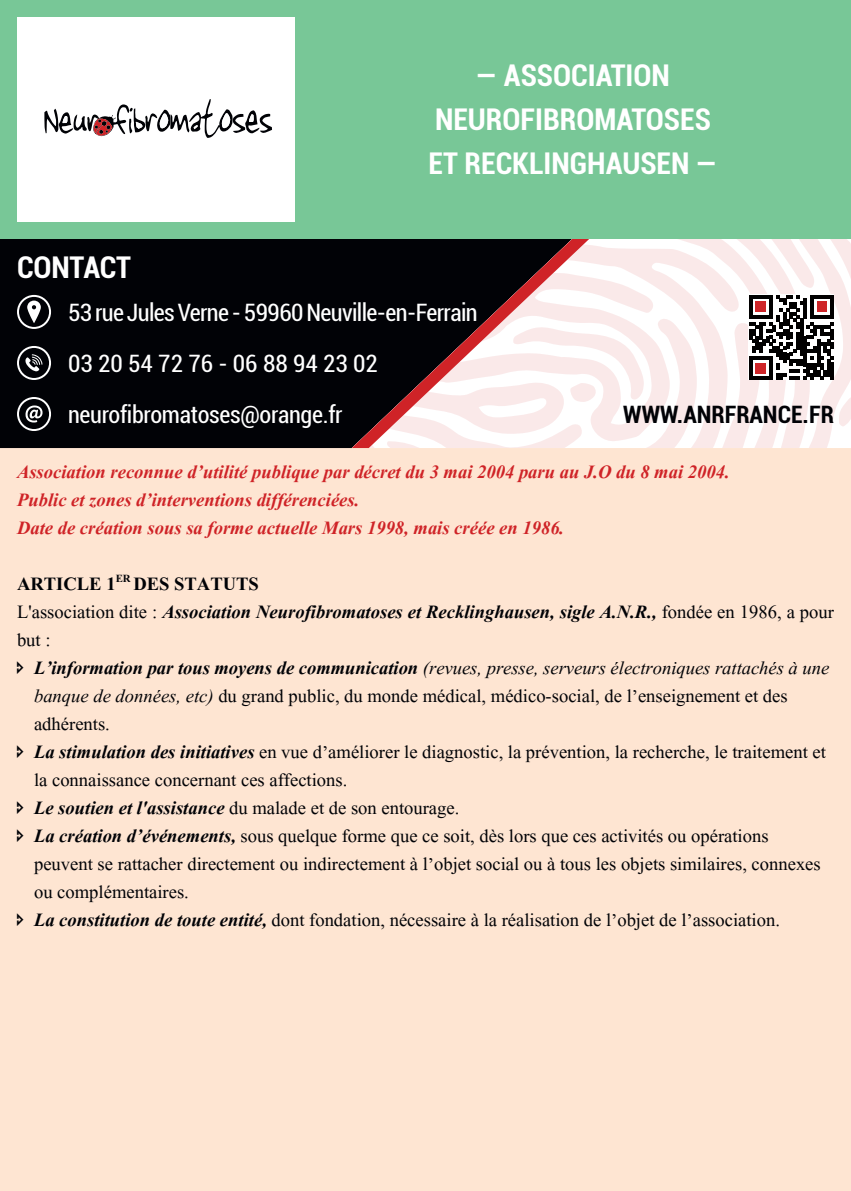
<style>
.page{position:relative;width:851px;height:1191px;background:#fff}
.page>*{position:absolute;margin:0;border:0;box-sizing:border-box;transform-origin:0 0}
.t1{font:700 condensed 30px "Roboto";color:#fff}
.t2{font:24px/28px "Kokila";color:#010206}
.t3{font:italic 700 24px "Kokila";color:#cf2327}
.t4{font:italic 700 24px/28px "Kokila";color:#010206}
.t5{font:condensed 24px "Roboto";letter-spacing:-.025em;color:#fff}
.t6{font:condensed 24px "Roboto";color:#fff}
.t7{font:700 24px "Kokila";color:#010206}
.t8{font:700 condensed 24px "Roboto";color:#010206}
.s1{font-weight:400;font-style:normal}
.s2{font-weight:700;font-style:italic}
.s3{font-style:italic}
</style>
<div class="page">
<div style="left:0;top:448px;width:850px;height:743px;background:#fee5d2"></div>
<div style="left:0;top:238px;width:351px;height:210px;background:#010206"></div>
<div style="left:351px;top:238px;width:18px;height:210px;background:#010206"></div>
<svg style="left:369px;top:238px;width:481px;height:210px"></svg>
<div style="left:369px;top:273px;width:83px;height:53px;background:#010206"></div>
<svg style="left:452px;top:238px;width:335px;height:210px"></svg>
<div style="left:392px;top:281px;width:109px;height:33px;background:#010206"></div>
<svg style="left:369px;top:326px;width:274px;height:122px"></svg>
<svg style="left:838px;top:394px;width:12px;height:33px"></svg>
<div style="left:0;top:0;width:850px;height:238px;background:#78c797"></div>
<svg style="left:665px;top:238px;width:185px;height:142px"></svg>
<hr style="left:830px;top:363px;width:3px;height:17px;background:#010000">
<svg style="left:17px;top:295px;width:34px;height:34px"></svg>
<svg style="left:17px;top:397px;width:34px;height:34px"></svg>
<svg style="left:17px;top:346px;width:34px;height:34px"></svg>
<div style="left:17px;top:17px;width:278px;height:204px;background:#fff"></div>
<svg style="left:44px;top:99px;width:228px;height:39px"></svg>
<p class="t1" style="left:476px;top:55px;width:195px">― ASSOCIATION</p>
<p class="t1" style="left:435px;top:99px;width:277px">NEUROFIBROMATOSES</p>
<p class="t1" style="left:428px;top:143px;width:290px">ET RECKLINGHAUSEN ―</p>
<p class="t1" style="left:17px;top:246px;width:115px">CONTACT</p>
<p class="t5" style="left:68px;top:296px;width:411px">53 rue Jules Verne - 59960 Neuville-en-Ferrain</p>
<p class="t6" style="left:68px;top:347px;width:311px">03 20 54 72 76 - 06 88 94 23 02</p>
<p class="t5" style="left:68px;top:398px;width:276px">neurofibromatoses@orange.fr</p>
<p class="t8" style="left:623px;top:397px;width:212px">WWW.ANRFRANCE.FR</p>
<p class="t3" style="left:17px;top:460px;width:714px">Association reconnue d’utilité publique par décret du 3 mai 2004 paru au J.O du 8 mai 2004.</p>
<p class="t3" style="left:17px;top:488px;width:344px">Public et zones d’interventions différenciées.</p>
<p class="t3" style="left:17px;top:516px;width:548px">Date de création sous sa forme actuelle Mars 1998, mais créée en 1986.</p>
<p class="t7" style="left:17px;top:571px;width:243px">ARTICLE 1<sup>ER</sup> DES STATUTS</p>
<p class="t4" style="left:17px;top:600px;width:818px"><span class="s1">L'association dite :</span> Association Neurofibromatoses et Recklinghausen, sigle A.N.R., <span class="s1">fondée en 1986, a pour but :</span></p>
<p class="t2" style="left:34px;top:653px;width:796px"><span class="s2">L’information par tous moyens de communication</span> <span class="s3">(revues, presse, serveurs électroniques rattachés à une banque de données, etc)</span> du grand public, du monde médical, médico-social, de l’enseignement et des adhérents.</p>
<p class="t2" style="left:34px;top:737px;width:793px"><span class="s2">La stimulation des initiatives</span> en vue d’améliorer le diagnostic, la prévention, la recherche, le traitement et la connaissance concernant ces affections.</p>
<p class="t2" style="left:34px;top:793px;width:427px"><span class="s2">Le soutien et l'assistance</span> du malade et de son entourage.</p>
<p class="t2" style="left:34px;top:821px;width:788px"><span class="s2">La création d’événements,</span> sous quelque forme que ce soit, dès lors que ces activités ou opérations peuvent se rattacher directement ou indirectement à l’objet social ou à tous les objets similaires, connexes ou complémentaires.</p>
<p class="t2" style="left:34px;top:905px;width:747px"><span class="s2">La constitution de toute entité,</span> dont fondation, nécessaire à la réalisation de l’objet de l’association.</p>
</div>
